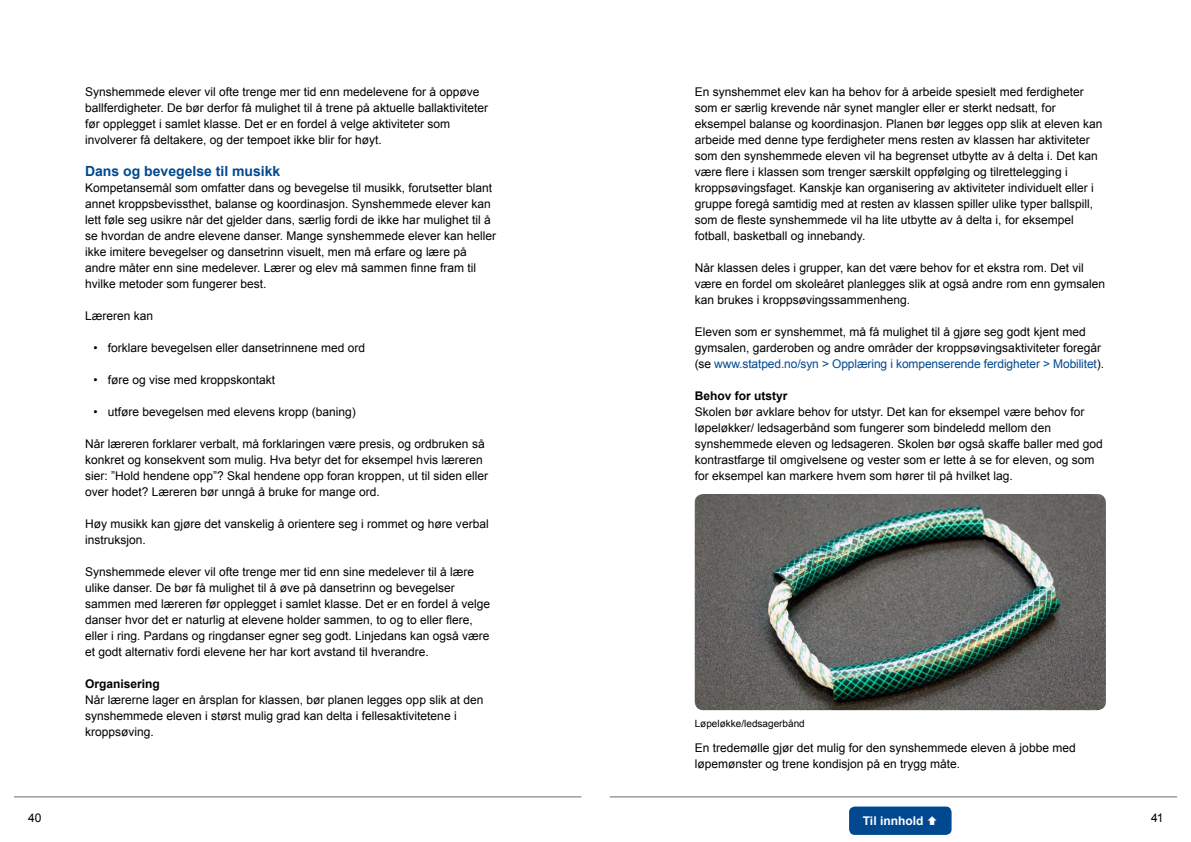
<style>
.page{position:relative;width:1191px;height:842px;background:#fff}
.page>*{position:absolute;margin:0;border:0;box-sizing:border-box;transform-origin:0 0}
.t1{font:700 14px "Arial";color:#004990}
.t2{font:12px/16px "Arial";color:#000}
.t3{font:700 12px "Arial";color:#000}
.t4{font:700 12px "Arial";color:#fff}
.t5{font:10px "Arial";color:#000}
.s1{color:#004990}
</style>
<div class="page">
<hr style="left:610px;top:797px;width:566px;height:1px;background:#6d6e71">
<hr style="left:14px;top:797px;width:567px;height:1px;background:#6d6e71">
<div style="left:849px;top:806px;width:102px;height:29px;background:#004990;border-radius:6px"></div>
<img style="left:694px;top:494px;width:412px;height:216px">
<p class="t2" style="left:85px;top:84px;width:404px">Synshemmede elever vil ofte trenge mer tid enn medelevene for å oppøve ballferdigheter. De bør derfor få mulighet til å trene på aktuelle ballaktiviteter før opplegget i samlet klasse. Det er en fordel å velge aktiviteter som involverer få deltakere, og der tempoet ikke blir for høyt.</p>
<p class="t1" style="left:85px;top:162px;width:197px">Dans og bevegelse til musikk</p>
<p class="t2" style="left:85px;top:180px;width:412px">Kompetansemål som omfatter dans og bevegelse til musikk, forutsetter blant annet kroppsbevissthet, balanse og koordinasjon. Synshemmede elever kan lett føle seg usikre når det gjelder dans, særlig fordi de ikke har mulighet til å se hvordan de andre elevene danser. Mange synshemmede elever kan heller ikke imitere bevegelser og dansetrinn visuelt, men må erfare og lære på andre måter enn sine medelever. Lærer og elev må sammen finne fram til hvilke metoder som fungerer best.</p>
<p class="t2" style="left:85px;top:308px;width:70px">Læreren kan</p>
<p class="t2" style="left:94px;top:340px;width:273px">• forklare bevegelsen eller dansetrinnene med ord</p>
<p class="t2" style="left:94px;top:372px;width:183px">• føre og vise med kroppskontakt</p>
<p class="t2" style="left:94px;top:404px;width:264px">• utføre bevegelsen med elevens kropp (baning)</p>
<p class="t2" style="left:85px;top:436px;width:404px">Når læreren forklarer verbalt, må forklaringen være presis, og ordbruken så konkret og konsekvent som mulig. Hva betyr det for eksempel hvis læreren sier: ”Hold hendene opp”? Skal hendene opp foran kroppen, ut til siden eller over hodet? Læreren bør unngå å bruke for mange ord.</p>
<p class="t2" style="left:85px;top:516px;width:405px">Høy musikk kan gjøre det vanskelig å orientere seg i rommet og høre verbal instruksjon.</p>
<p class="t2" style="left:85px;top:564px;width:406px">Synshemmede elever vil ofte trenge mer tid enn sine medelever til å lære ulike danser. De bør få mulighet til å øve på dansetrinn og bevegelser sammen med læreren før opplegget i samlet klasse. Det er en fordel å velge danser hvor det er naturlig at elevene holder sammen, to og to eller flere, eller i ring. Pardans og ringdanser egner seg godt. Linjedans kan også være et godt alternativ fordi elevene her har kort avstand til hverandre.</p>
<p class="t3" style="left:85px;top:676px;width:76px">Organisering</p>
<p class="t2" style="left:85px;top:692px;width:400px">Når lærerne lager en årsplan for klassen, bør planen legges opp slik at den synshemmede eleven i størst mulig grad kan delta i fellesaktivitetene i kroppsøving.</p>
<p class="t2" style="left:694px;top:84px;width:409px">En synshemmet elev kan ha behov for å arbeide spesielt med ferdigheter som er særlig krevende når synet mangler eller er sterkt nedsatt, for eksempel balanse og koordinasjon. Planen bør legges opp slik at eleven kan arbeide med denne type ferdigheter mens resten av klassen har aktiviteter som den synshemmede eleven vil ha begrenset utbytte av å delta i. Det kan være flere i klassen som trenger særskilt oppfølging og tilrettelegging i kroppsøvingsfaget. Kanskje kan organisering av aktiviteter individuelt eller i gruppe foregå samtidig med at resten av klassen spiller ulike typer ballspill, som de fleste synshemmede vil ha lite utbytte av å delta i, for eksempel fotball, basketball og innebandy.</p>
<p class="t2" style="left:694px;top:260px;width:412px">Når klassen deles i grupper, kan det være behov for et ekstra rom. Det vil være en fordel om skoleåret planlegges slik at også andre rom enn gymsalen kan brukes i kroppsøvingssammenheng.</p>
<p class="t2" style="left:694px;top:324px;width:411px">Eleven som er synshemmet, må få mulighet til å gjøre seg godt kjent med gymsalen, garderoben og andre områder der kroppsøvingsaktiviteter foregår (se <span class="s1">www.statped.no/syn &gt; Opplæring i kompenserende ferdigheter &gt; Mobilitet</span>).</p>
<p class="t3" style="left:694px;top:388px;width:94px">Behov for utstyr</p>
<p class="t2" style="left:694px;top:404px;width:410px">Skolen bør avklare behov for utstyr. Det kan for eksempel være behov for løpeløkker/ ledsagerbånd som fungerer som bindeledd mellom den synshemmede eleven og ledsageren. Skolen bør også skaffe baller med god kontrastfarge til omgivelsene og vester som er lette å se for eleven, og som for eksempel kan markere hvem som hører til på hvilket lag.</p>
<p class="t5" style="left:694px;top:716px;width:112px">Løpeløkke/ledsagerbånd</p>
<p class="t2" style="left:694px;top:740px;width:382px">En tredemølle gjør det mulig for den synshemmede eleven å jobbe med løpemønster og trene kondisjon på en trygg måte.</p>
<p class="t2" style="left:28px;top:810px;width:15px">40</p>
<p class="t4" style="left:863px;top:813px;width:62px">Til innhold</p>
<p class="t2" style="left:1151px;top:810px;width:14px">41</p>
</div>
